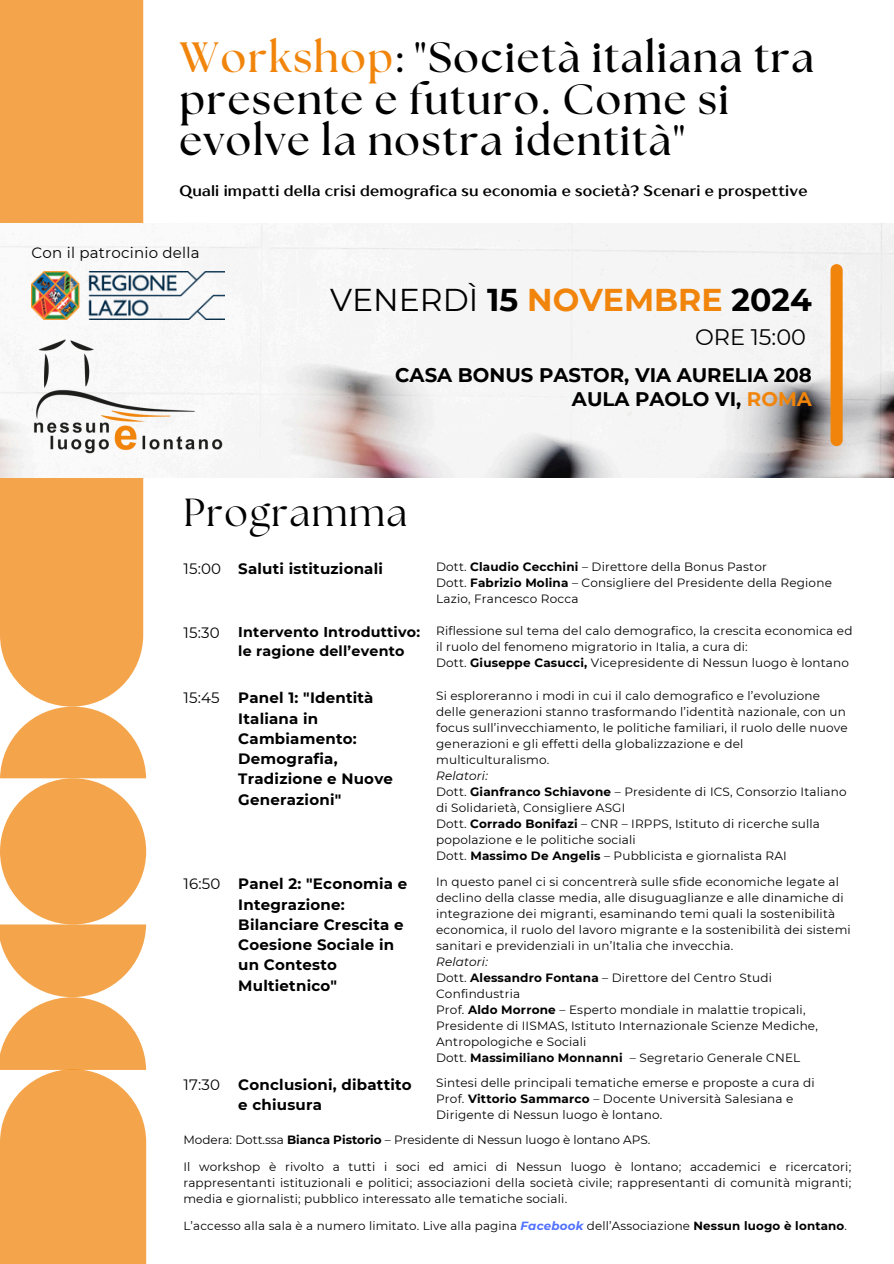
<style>
.page{position:relative;width:894px;height:1264px;background:#fff}
.page>*{position:absolute;margin:0;border:0;box-sizing:border-box;transform-origin:0 0}
.t1{font:700 42.3px/41.7px "The Seasons";letter-spacing:.04em;color:#000}
.t2{font:39px "The Seasons";letter-spacing:.04em;color:#000}
.t3{font:31.5px "Montserrat";color:#000}
.t4{font:22.35px "Montserrat";color:#000}
.t5{font:700 19.65px/23.7px "Montserrat";color:#000;text-align:right}
.t6{font:700 15px/20.2px "Montserrat";letter-spacing:.015em;color:#000}
.t7{font:700 15px "TT Drugs";letter-spacing:.015em;color:#000}
.t8{font:15px "Montserrat";letter-spacing:.015em;color:#000}
.t9{font:700 14.25px/19.2px "Montserrat";letter-spacing:.015em;color:#000}
.t10{font:12px/16px "Montserrat";letter-spacing:.015em;color:#000}
.t11{font:italic 12px "Montserrat";letter-spacing:.015em;color:#000}
.t12{font:11.85px "Montserrat";letter-spacing:.015em;color:#000}
.s1{color:#f1850c}
.s2{font-weight:700}
.s3{font-weight:700;color:#f1850c}
.s4{font-weight:700;font-style:italic;color:#5271ff}
</style>
<div class="page">
<div style="left:0;top:0;width:143px;height:706px;background:#f4a54b"></div>
<img style="left:0;top:224px;width:893px;height:253px">
<svg style="left:0;top:706px;width:146px;height:363px"></svg>
<svg style="left:0;top:1069px;width:146px;height:194px;background:#f4ab58"></svg>
<div style="left:830px;top:264px;width:12px;height:182px;background:#f1850c;border-radius:6px"></div>
<img style="left:29px;top:337px;width:198px;height:118px">
<img style="left:32px;top:271px;width:192px;height:48px">
<p class="t1" style="left:179px;top:38px;width:636px"><span class="s1">Workshop</span>: "Società italiana tra presente e futuro. Come si evolve la nostra identità"</p>
<p class="t7" style="left:179px;top:182px;width:629px">Quali impatti della crisi demografica su economia e società? Scenari e prospettive</p>
<p class="t8" style="left:32px;top:244px;width:169px">Con il patrocinio della</p>
<p class="t3" style="left:330px;top:281px;width:483px">VENERDÌ <span class="s2">15</span> <span class="s3">NOVEMBRE</span> <span class="s2">2024</span></p>
<p class="t4" style="left:694px;top:323px;width:112px">ORE 15:00</p>
<p class="t5" style="left:395px;top:363px;width:418px">CASA BONUS PASTOR, VIA AURELIA 208<br>AULA PAOLO VI, <span class="s1">ROMA</span></p>
<p class="t2" style="left:183px;top:495px;width:225px">Programma</p>
<p class="t8" style="left:183px;top:560px;width:39px">15:00</p>
<h3 class="t6" style="left:238px;top:559px;width:146px">Saluti istituzionali</h3>
<p class="t10" style="left:436px;top:559px;width:332px">Dott. <span class="s2">Claudio Cecchini</span> – Direttore della Bonus Pastor</p>
<h4 class="t10" style="left:436px;top:575px;width:397px">Dott. <span class="s2">Fabrizio Molina</span> – Consigliere del Presidente della Regione<br>Lazio, Francesco Rocca</h4>
<h5 class="t8" style="left:183px;top:623px;width:38px">15:30</h5>
<p class="t9" style="left:238px;top:622px;width:183px">Intervento Introduttivo: le ragione dell’evento</p>
<h2 class="t10" style="left:436px;top:622px;width:417px">Riflessione sul tema del calo demografico, la crescita economica ed il ruolo del fenomeno migratorio in Italia, a cura di:</h2>
<p class="t10" style="left:436px;top:654px;width:414px">Dott. <span class="s2">Giuseppe Casucci,</span> Vicepresidente di Nessun luogo è lontano</p>
<h6 class="t8" style="left:183px;top:688px;width:38px">15:45</h6>
<p class="t6" style="left:238px;top:687px;width:156px">Panel 1: "Identità<br>Italiana in<br>Cambiamento:<br>Demografia,<br>Tradizione e Nuove<br>Generazioni"</p>
<p class="t10" style="left:436px;top:687px;width:413px">Si esploreranno i modi in cui il calo demografico e l’evoluzione delle generazioni stanno trasformando l’identità nazionale, con un focus sull’invecchiamento, le politiche familiari, il ruolo delle nuove generazioni e gli effetti della globalizzazione e del multiculturalismo.</p>
<p class="t11" style="left:436px;top:768px;width:53px">Relatori:</p>
<h6 class="t10" style="left:436px;top:783px;width:412px">Dott. <span class="s2">Gianfranco Schiavone</span> – Presidente di ICS, Consorzio Italiano di Solidarietà, Consigliere ASGI</h6>
<p class="t10" style="left:436px;top:815px;width:385px">Dott. <span class="s2">Corrado Bonifazi</span> – CNR – IRPPS, Istituto di ricerche sulla popolazione e le politiche sociali</p>
<p class="t10" style="left:436px;top:847px;width:352px">Dott. <span class="s2">Massimo De Angelis</span> – Pubblicista e giornalista RAI</p>
<h6 class="t8" style="left:183px;top:874px;width:39px">16:50</h6>
<p class="t6" style="left:238px;top:873px;width:170px">Panel 2: "Economia e<br>Integrazione:<br>Bilanciare Crescita e<br>Coesione Sociale in un Contesto<br>Multietnico"</p>
<p class="t10" style="left:436px;top:873px;width:416px">In questo panel ci si concentrerà sulle sfide economiche legate al declino della classe media, alle disuguaglianze e alle dinamiche di integrazione dei migranti, esaminando temi quali la sostenibilità economica, il ruolo del lavoro migrante e la sostenibilità dei sistemi sanitari e previdenziali in un’Italia che invecchia.</p>
<p class="t11" style="left:436px;top:954px;width:53px">Relatori:</p>
<p class="t10" style="left:436px;top:969px;width:337px">Dott. <span class="s2">Alessandro Fontana</span> – Direttore del Centro Studi<br>Confindustria</p>
<h6 class="t10" style="left:436px;top:1001px;width:383px">Prof. <span class="s2">Aldo Morrone</span> – Esperto mondiale in malattie tropicali,<br>Presidente di IISMAS, Istituto Internazionale Scienze Mediche,<br>Antropologiche e Sociali</h6>
<p class="t10" style="left:436px;top:1049px;width:365px">Dott. <span class="s2">Massimiliano Monnanni</span> – Segretario Generale CNEL</p>
<p class="t8" style="left:183px;top:1075px;width:38px">17:30</p>
<p class="t6" style="left:238px;top:1074px;width:175px">Conclusioni, dibattito e chiusura</p>
<p class="t10" style="left:436px;top:1074px;width:380px">Sintesi delle principali tematiche emerse e proposte a cura di</p>
<p class="t10" style="left:436px;top:1090px;width:358px">Prof. <span class="s2">Vittorio Sammarco</span> – Docente Università Salesiana e<br>Dirigente di Nessun luogo è lontano.</p>
<h6 class="t10" style="left:183px;top:1131px;width:468px">Modera: Dott.ssa <span class="s2">Bianca Pistorio</span> – Presidente di Nessun luogo è lontano APS.</h6>
<p class="t10" style="left:183px;top:1158px;width:669px;text-align:justify">Il workshop è rivolto a tutti i soci ed amici di Nessun luogo è lontano; accademici e ricercatori; rappresentanti istituzionali e politici; associazioni della società civile; rappresentanti di comunità migranti; media e giornalisti; pubblico interessato alle tematiche sociali.</p>
<p class="t12" style="left:183px;top:1218px;width:665px">L’accesso alla sala è a numero limitato. Live alla pagina <span class="s4">Facebook</span> dell’Associazione <span class="s2">Nessun luogo è lontano</span>.</p>
</div>
